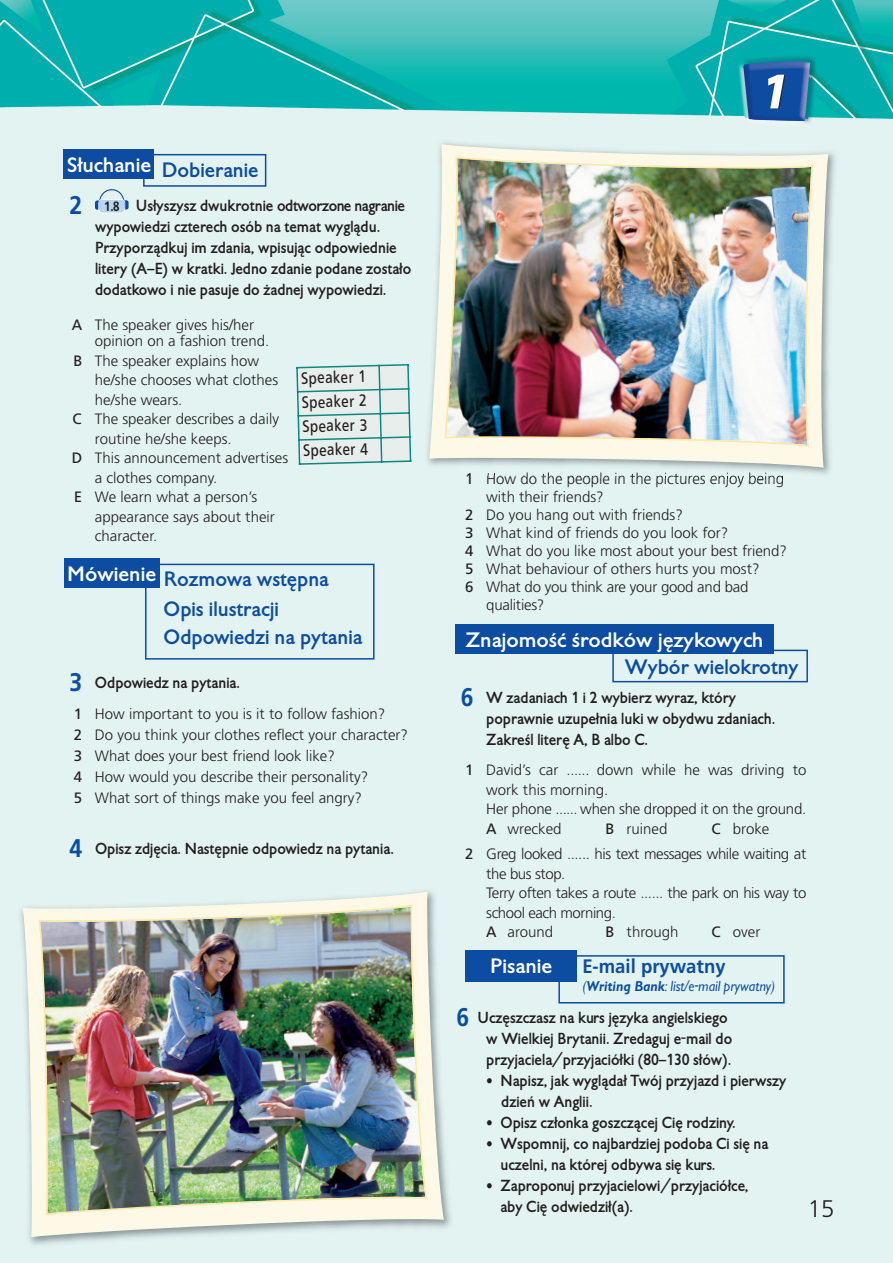
<style>
.page{position:relative;width:893px;height:1263px;background:#fff}
.page>*{position:absolute;margin:0;border:0;box-sizing:border-box;transform-origin:0 0}
.t1{font:italic 900 49.05px "PF Catalog";color:#231f20}
.t2{font:700 25.5px "PF Catalog";color:#0d4da1;scale:.9 1}
.t3{font:300 24px "PF Catalog";color:#231f20}
.t4{font:700 19.5px/28.8px "EFN Gilead";color:#0d4da1;scale:.95 1}
.t5{font:700 19.5px "EFN Gilead";color:#fff}
.t6{font:700 19.5px "PF Catalog";color:#0d4da1;scale:.95 1}
.t7{font:16.5px/24.2px "PF Catalog";color:#231f20;text-align:justify;scale:.85 1}
.t8{font:700 15px/21px "EFN Gilead";color:#231f20;scale:.9 1}
.t9{font:300 15px/19.5px "PF Catalog";color:#231f20}
.t10{font:300 15px/21px "PF Catalog";color:#231f20}
.t11{font:300 15px/19.5px "PF Catalog";letter-spacing:-.03em;color:#231f20}
.t12{font:italic 13.5px "EFN Gilead";color:#0d4da1;scale:.95 1}
.t13{font:700 13.5px "PF Catalog";color:#231f20;scale:.85 1}
.s1{font-weight:400}
.s2{font-family:"PF Catalog";font-size:25.5px;color:#0d4da1}
.s3{font-weight:700}
.s4{font-family:"PF Catalog";font-weight:400}
</style>
<div class="page">
<img style="left:0;top:0;width:893px;height:1263px">
<svg style="left:295px;top:362px;width:118px;height:104px;background:#d0e4e1"></svg>
<img style="left:740px;top:62px;width:72px;height:59px">
<svg style="left:768px;top:75px;width:16px;height:33px"></svg>
<img style="left:422px;top:137px;width:421px;height:345px">
<img style="left:488px;top:472px;width:137px;height:9px">
<svg style="left:429px;top:144px;width:399px;height:324px;background:#e7ebe2"></svg>
<img style="left:444px;top:157px;width:369px;height:290px">
<div style="left:8px;top:882px;width:450px;height:371px;background:#e2f3f2"></div>
<svg style="left:23px;top:891px;width:421px;height:346px;background:#e1e9e2"></svg>
<img style="left:38px;top:904px;width:389px;height:311px">
<div style="left:143px;top:154px;width:123px;height:33px;border:2px solid #0d4da1"></div>
<div style="left:64px;top:149px;width:90px;height:30px;background:#0d4da1"></div>
<div style="left:145px;top:564px;width:230px;height:96px;border:2px solid #0d4da1"></div>
<div style="left:64px;top:558px;width:96px;height:30px;background:#0d4da1"></div>
<div style="left:612px;top:650px;width:196px;height:32px;border:2px solid #0d4da1"></div>
<div style="left:455px;top:624px;width:319px;height:30px;background:#0d4da1"></div>
<svg style="left:95px;top:189px;width:34px;height:21px"></svg>
<div style="left:99px;top:200px;width:25px;height:13px;background:#b9d6ef;border-radius:3px"></div>
<div style="left:98px;top:199px;width:27px;height:14px;border:2px solid #fff;border-radius:4px"></div>
<div style="left:558px;top:955px;width:227px;height:48px;border:2px solid #0d4da1"></div>
<div style="left:466px;top:950px;width:111px;height:31px;background:#0d4da1"></div>
<h3 class="t4" style="left:67px;top:158px;width:203px"><sup>Słuchanie</sup> Dobieranie</h3>
<h2 class="t2" style="left:70px;top:195px;width:16px">2</h2>
<p class="t8" style="left:95px;top:197px;width:353px;text-indent:41px">Usłyszysz dwukrotnie odtworzone nagranie wypowiedzi czterech osób na temat wyglądu.<br>Przyporządkuj im zdania, wpisując odpowiednie litery (A–E) w kratki. Jedno zdanie podane zostało dodatkowo i nie pasuje do żadnej wypowiedzi.</p>
<p class="t13" style="left:104px;top:201px;width:20px">1.8</p>
<p class="t9" style="left:95px;top:317px;width:176px;line-height:16.5px;text-indent:-23px"><span class="s1">A</span> The speaker gives his/her opinion on a fashion trend.</p>
<p class="t9" style="left:73px;top:352px;width:187px"><span class="s1">B</span> The speaker explains how</p>
<p class="t9" style="left:95px;top:371px;width:185px">he/she chooses what clothes</p>
<p class="t9" style="left:95px;top:391px;width:89px">he/she wears.</p>
<p class="t9" style="left:72px;top:410px;width:208px"><span class="s1">C</span> The speaker describes a daily</p>
<p class="t9" style="left:95px;top:430px;width:138px">routine he/she keeps.</p>
<p class="t9" style="left:72px;top:449px;width:218px"><span class="s1">D</span> This announcement advertises</p>
<p class="t9" style="left:95px;top:469px;width:124px">a clothes company.</p>
<p class="t9" style="left:74px;top:488px;width:185px"><span class="s1">E</span> We learn what a person’s</p>
<p class="t9" style="left:95px;top:508px;width:181px">appearance says about their</p>
<p class="t9" style="left:95px;top:527px;width:64px">character.</p>
<p class="t7" style="left:300px;top:368px;width:79px;rotate:-2deg">Speaker 1<br>Speaker 2<br>Speaker 3<br>Speaker 4</p>
<h3 class="t5" style="left:67px;top:567px;width:90px">Mówienie</h3>
<h3 class="t4" style="left:164px;top:567px;width:211px">Rozmowa wstępna<br>Opis ilustracji<br>Odpowiedzi na pytania</h3>
<p class="t8" style="left:69px;top:674px;width:191px"><span class="s2">3</span> Odpowiedz na pytania.</p>
<p class="t10" style="left:74px;top:704px;width:336px"><span class="s1">1</span> How important to you is it to follow fashion?<br><span class="s1">2</span> Do you think your clothes reflect your character?<br><span class="s1">3</span> What does your best friend look like?<br><span class="s1">4</span> How would you describe their personality?<br><span class="s1">5</span> What sort of things make you feel angry?</p>
<p class="t8" style="left:70px;top:839px;width:362px"><span class="s2">4</span> Opisz zdjęcia. Następnie odpowiedz na pytania.</p>
<h1 class="t1" style="left:762px;top:74px;width:29px">1</h1>
<p class="t9" style="left:465px;top:470px;width:320px"><span class="s1">1</span> How do the people in the pictures enjoy being</p>
<p class="t9" style="left:486px;top:488px;width:119px">with their friends?</p>
<p class="t9" style="left:465px;top:506px;width:219px"><span class="s1">2</span> Do you hang out with friends?</p>
<p class="t9" style="left:465px;top:524px;width:265px"><span class="s1">3</span> What kind of friends do you look for?</p>
<p class="t9" style="left:465px;top:542px;width:323px"><span class="s1">4</span> What do you like most about your best friend?</p>
<p class="t9" style="left:465px;top:560px;width:296px"><span class="s1">5</span> What behaviour of others hurts you most?</p>
<p class="t9" style="left:465px;top:578px;width:285px"><span class="s1">6</span> What do you think are your good and bad</p>
<p class="t9" style="left:486px;top:596px;width:60px">qualities?</p>
<h3 class="t5" style="left:465px;top:632px;width:300px">Znajomość środków językowych</h3>
<h3 class="t4" style="left:625px;top:655px;width:184px">Wybór wielokrotny</h3>
<p class="t8" style="left:486px;top:689px;width:323px;text-indent:-26px"><span class="s2">6</span> W zadaniach 1 i 2 wybierz wyraz, który poprawnie uzupełnia luki w obydwu zdaniach.<br>Zakreśl literę A, B albo C.</p>
<p class="t9" style="left:486px;top:761px;width:322px;text-indent:-21px"><span class="s1">1</span> David’s car ...... down while he was driving to work this morning.<br>Her phone ...... when she dropped it on the ground.<br><span class="s1">A</span> wrecked</p>
<p class="t11" style="left:465px;top:817px;width:343px;line-height:25.5px;text-indent:246px"><span class="s1">C</span> broke<br><span class="s1">2</span> Greg looked ...... his text messages while waiting at</p>
<p class="t11" style="left:486px;top:865px;width:322px">the bus stop.<br>Terry often takes a route ...... the park on his way to school each morning.<br><span class="s1">A</span> around</p>
<p class="t9" style="left:605px;top:820px;width:64px"><span class="s1">B</span> ruined</p>
<p class="t9" style="left:605px;top:923px;width:75px"><span class="s1">B</span> through</p>
<p class="t9" style="left:712px;top:923px;width:50px"><span class="s1">C</span> over</p>
<h3 class="t5" style="left:490px;top:959px;width:64px">Pisanie</h3>
<h3 class="t6" style="left:582px;top:958px;width:153px">E-mail prywatny</h3>
<p class="t12" style="left:582px;top:981px;width:205px">(<span class="s3">Writing Bank</span>: list/e-mail prywatny)</p>
<p class="t8" style="left:456px;top:1009px;width:303px"><span class="s2">6</span> Uczęszczasz na kurs języka angielskiego</p>
<p class="t8" style="left:486px;top:1030px;width:275px">w Wielkiej Brytanii. Zredaguj e-mail do</p>
<p class="t8" style="left:486px;top:1051px;width:274px">przyjaciela/przyjaciółki (80–130 słów).</p>
<p class="t8" style="left:486px;top:1072px;width:335px"><span class="s4">ñ</span> Napisz, jak wyglądał Twój przyjazd i pierwszy</p>
<p class="t8" style="left:501px;top:1093px;width:103px">dzień w Anglii.</p>
<p class="t8" style="left:486px;top:1114px;width:279px"><span class="s4">ñ</span> Opisz członka goszczącej Cię rodziny.</p>
<p class="t8" style="left:486px;top:1135px;width:315px"><span class="s4">ñ</span> Wspomnij, co najbardziej podoba Ci się na</p>
<p class="t8" style="left:500px;top:1156px;width:240px">uczelni, na której odbywa się kurs.</p>
<p class="t8" style="left:486px;top:1177px;width:293px"><span class="s4">ñ</span> Zaproponuj przyjacielowi/przyjaciółce,</p>
<p class="t8" style="left:500px;top:1198px;width:149px">aby Cię odwiedził(a).</p>
<h3 class="t3" style="left:808px;top:1199px;width:28px">15</h3>
</div>
